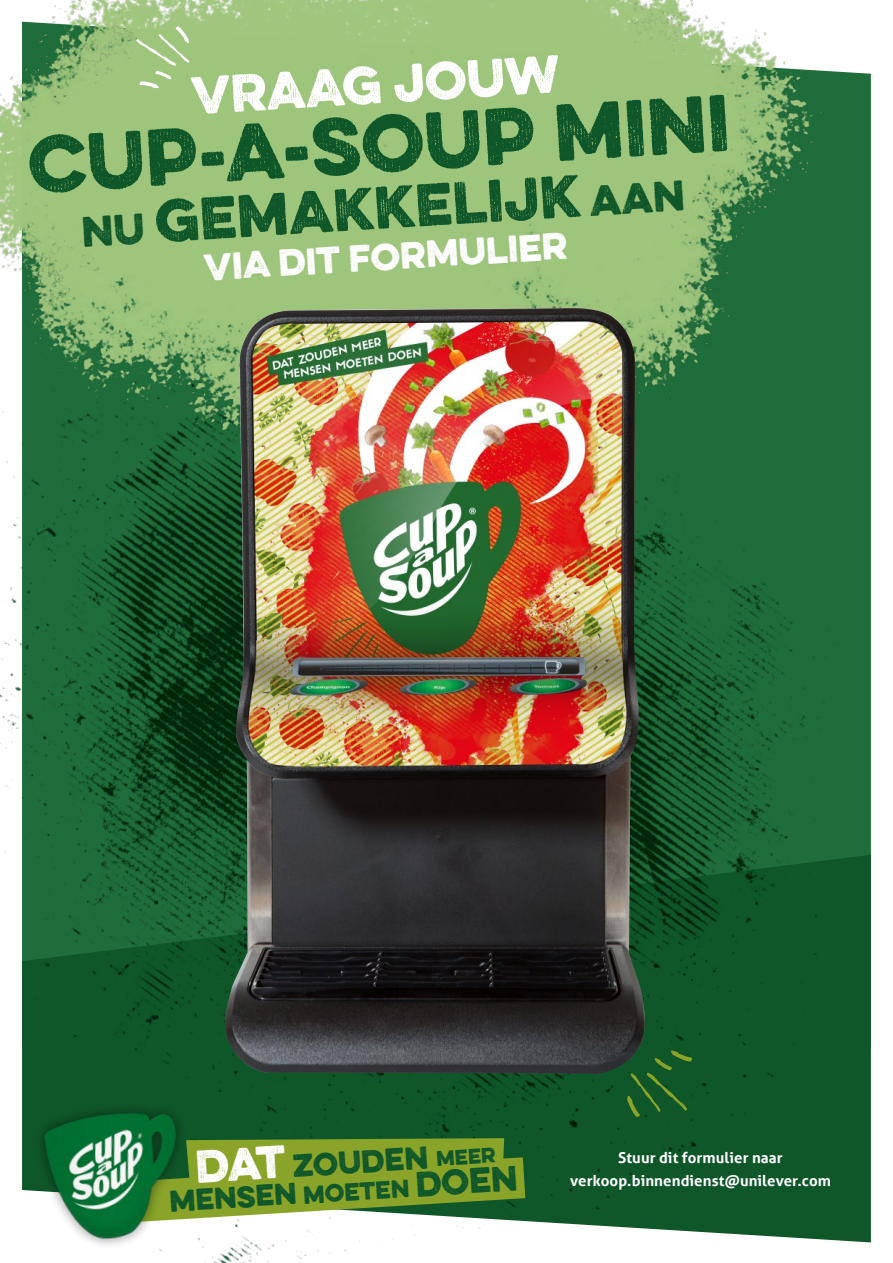
<style>
.page{position:relative;width:893px;height:1263px;background:#fff}
.page>*{position:absolute;margin:0;border:0;box-sizing:border-box;transform-origin:0 0}
.t1{font:700 71.85px "Eveleth";color:#0f5729}
.t2{font:700 53.55px "Eveleth";color:#0f5729}
.t3{font:700 47.4px "Eveleth";color:#fff}
.t4{font:700 33.6px "Eveleth";color:#fff}
.t5{font:700 31.65px "Eveleth";color:#0f5729}
.t6{font:700 28.5px "Eveleth";color:#0f5729}
.t7{font:700 27px "Eveleth";color:#0f5729}
.t8{font:700 22.2px "Eveleth";color:#0f5729}
.t9{font:700 15px/22.5px "Aller";letter-spacing:.005em;color:#fff;text-align:center}
.s1{font-size:38.25px}
.s2{font-size:41.25px;color:#fff}
.s3{font-size:19.05px}
</style>
<div class="page">
<img style="left:0;top:244px;width:871px;height:1019px">
<img style="left:0;top:0;width:835px;height:549px">
<img style="left:594px;top:0;width:261px;height:260px">
<img style="left:0;top:0;width:213px;height:325px">
<svg style="left:136px;top:26px;width:53px;height:63px"></svg>
<svg style="left:627px;top:1050px;width:65px;height:67px"></svg>
<svg style="left:197px;top:1138px;width:328px;height:85px"></svg>
<img style="left:26px;top:1089px;width:171px;height:173px">
<img style="left:224px;top:308px;width:427px;height:766px">
<p class="t3" style="left:189px;top:61px;width:370px;rotate:-4deg">VRAAG jouw</p>
<p class="t1" style="left:24px;top:113px;width:704px;rotate:-4deg">cup-a-soup MINI</p>
<p class="t2" style="left:79px;top:182px;width:606px;rotate:-3deg"><span class="s1">NU</span> GEMAKKELIJK <span class="s1">aan</span></p>
<p class="t4" style="left:203px;top:240px;width:366px;rotate:-3deg">VIA dit formulier</p>
<p class="t6" style="left:194px;top:1151px;width:302px;rotate:-4deg"><span class="s2">Dat</span> zouden <span class="s3">meer</span></p>
<p class="t7" style="left:168px;top:1181px;width:129px;rotate:-4deg">mensen</p>
<p class="t8" style="left:302px;top:1177px;width:108px;rotate:-3deg">moeten</p>
<p class="t5" style="left:414px;top:1160px;width:104px;rotate:-4deg">doen</p>
<p class="t9" style="left:570px;top:1147px;width:262px">Stuur dit formulier naar verkoop.binnendienst@unilever.com</p>
</div>
